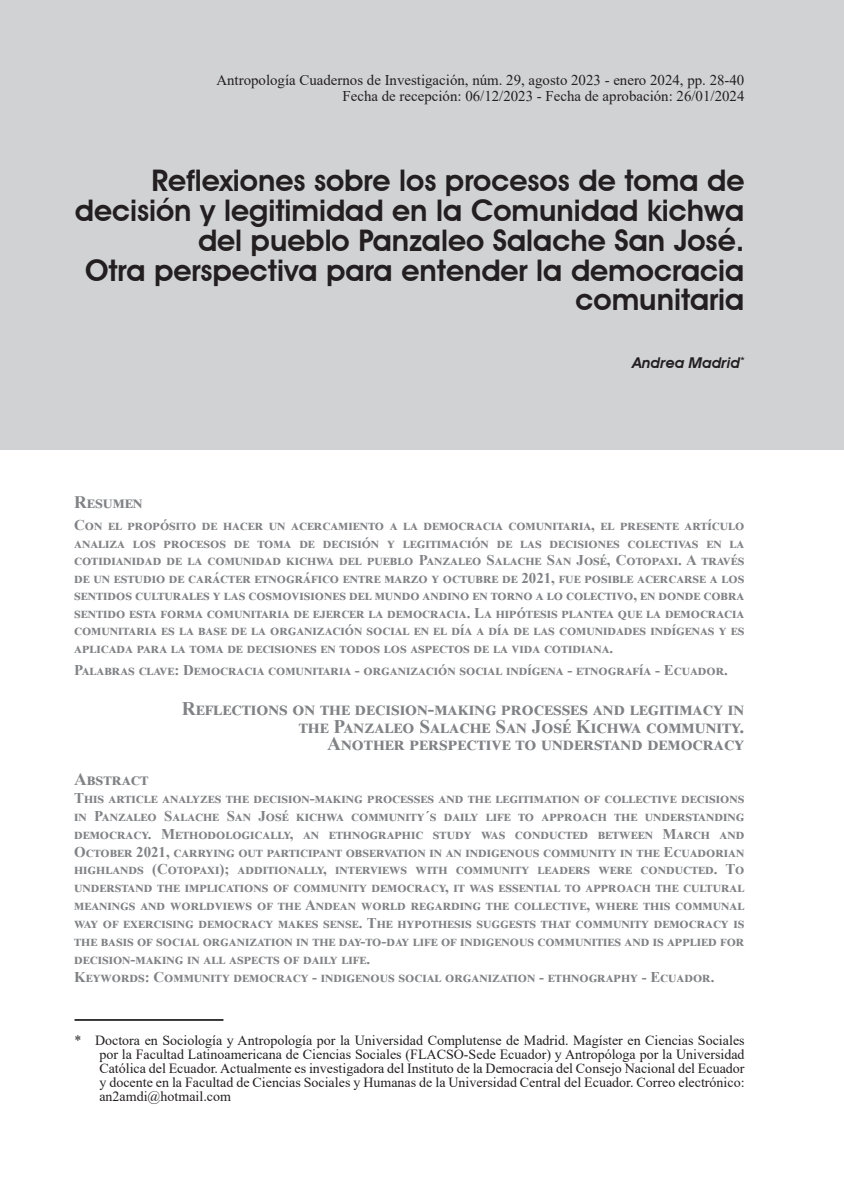
<style>
.page{position:relative;width:844px;height:1191px;background:#fff}
.page>*{position:absolute;margin:0;border:0;box-sizing:border-box;transform-origin:0 0}
.titulo{font:600 29.75px/29.8px "Avant Garde IT Cby BT";color:#231f20;text-align:right}
.resumenes{font:700 19.25px "Times New Roman";letter-spacing:.025em;color:#808285}
.resumenes-2{font:700 17.5px "Times New Roman";letter-spacing:.025em;color:#808285}
.resumenes-3{font:700 14.88px/17.8px "Times New Roman";letter-spacing:.025em;color:#808285;text-align:justify}
.t1{font:14.88px "Times New Roman";color:#231f20}
.Autor{font:italic 600 14.88px "Avant Garde IT Cby BT";color:#231f20}
.pie{font:14px/14px "Times New Roman";color:#231f20;text-align:justify}
</style>
<div class="page">
<div style="left:0;top:0;width:843px;height:449px;background:#d1d2d4"></div>
<hr style="left:74px;top:1019px;width:149px;height:1px;background:#231f20">
<p class="t1" style="left:216px;top:69px;width:529px">Antropología Cuadernos de Investigación, núm. 29, agosto 2023 - enero 2024, pp. 28-40</p>
<p class="t1" style="left:342px;top:85px;width:403px">Fecha de recepción: 06/12/2023 - Fecha de aprobación: 26/01/2024</p>
<p class="titulo" style="left:75px;top:166px;width:670px">Reflexiones sobre los procesos de toma de decisión y legitimidad en la Comunidad kichwa del pueblo Panzaleo Salache San José.</p>
<p class="titulo" style="left:85px;top:255px;width:660px">Otra perspectiva para entender la democracia comunitaria</p>
<p class="Autor" style="left:632px;top:354px;width:113px">Andrea Madrid<sup>*</sup></p>
<p class="resumenes-2" style="left:74px;top:489px;width:70px">Resumen</p>
<p class="resumenes-3" style="left:74px;top:516px;width:671px">Con el propósito de hacer un acercamiento a la democracia comunitaria, el presente artículo analiza los procesos de toma de decisión y legitimación de las decisiones colectivas en la cotidianidad de la comunidad kichwa del pueblo Panzaleo Salache San José, Cotopaxi. A través de un estudio de carácter etnográfico entre marzo y octubre de 2021, fue posible acercarse a los sentidos culturales y las cosmovisiones del mundo andino en torno a lo colectivo, en donde cobra sentido esta forma comunitaria de ejercer la democracia. La hipótesis plantea que la democracia comunitaria es la base de la organización social en el día a día de las comunidades indígenas y es aplicada para la toma de decisiones en todos los aspectos de la vida cotidiana.</p>
<p class="resumenes-3" style="left:74px;top:661px;width:655px">Palabras clave: Democracia comunitaria - organización social indígena - etnografía - Ecuador.</p>
<p class="resumenes" style="left:182px;top:694px;width:564px">Reflections on the decision-making processes and legitimacy in</p>
<p class="resumenes" style="left:298px;top:712px;width:447px">the Panzaleo Salache San José Kichwa community.</p>
<p class="resumenes" style="left:327px;top:729px;width:418px">Another perspective to understand democracy</p>
<p class="resumenes-2" style="left:74px;top:766px;width:76px">Abstract</p>
<p class="resumenes-3" style="left:74px;top:788px;width:671px;text-align:left">This article analyzes the decision-making processes and the legitimation of collective decisions in Panzaleo Salache San José kichwa community´s daily life to approach the understanding democracy. Methodologically, an ethnographic study was conducted between March and October 2021, carrying out participant observation in an indigenous community in the Ecuadorian highlands (Cotopaxi); additionally, interviews with community leaders were conducted. To understand the implications of community democracy, it was essential to approach the cultural meanings and worldviews of the Andean world regarding the collective, where this communal way of exercising democracy makes sense. The hypothesis suggests that community democracy is the basis of social organization in the day-to-day life of indigenous communities and is applied for decision-making in all aspects of daily life.</p>
<p class="resumenes-3" style="left:74px;top:967px;width:641px">Keywords: Community democracy - indigenous social organization - ethnography - Ecuador.</p>
<p class="pie" style="left:99px;top:1033px;width:646px;text-indent:-25px">* Doctora en Sociología y Antropología por la Universidad Complutense de Madrid. Magíster en Ciencias Sociales por la Facultad Latinoamericana de Ciencias Sociales (FLACSO-Sede Ecuador) y Antropóloga por la Universidad Católica del Ecuador. Actualmente es investigadora del Instituto de la Democracia del Consejo Nacional del Ecuador y docente en la Facultad de Ciencias Sociales y Humanas de la Universidad Central del Ecuador. Correo electrónico: an2amdi@hotmail.com</p>
</div>
